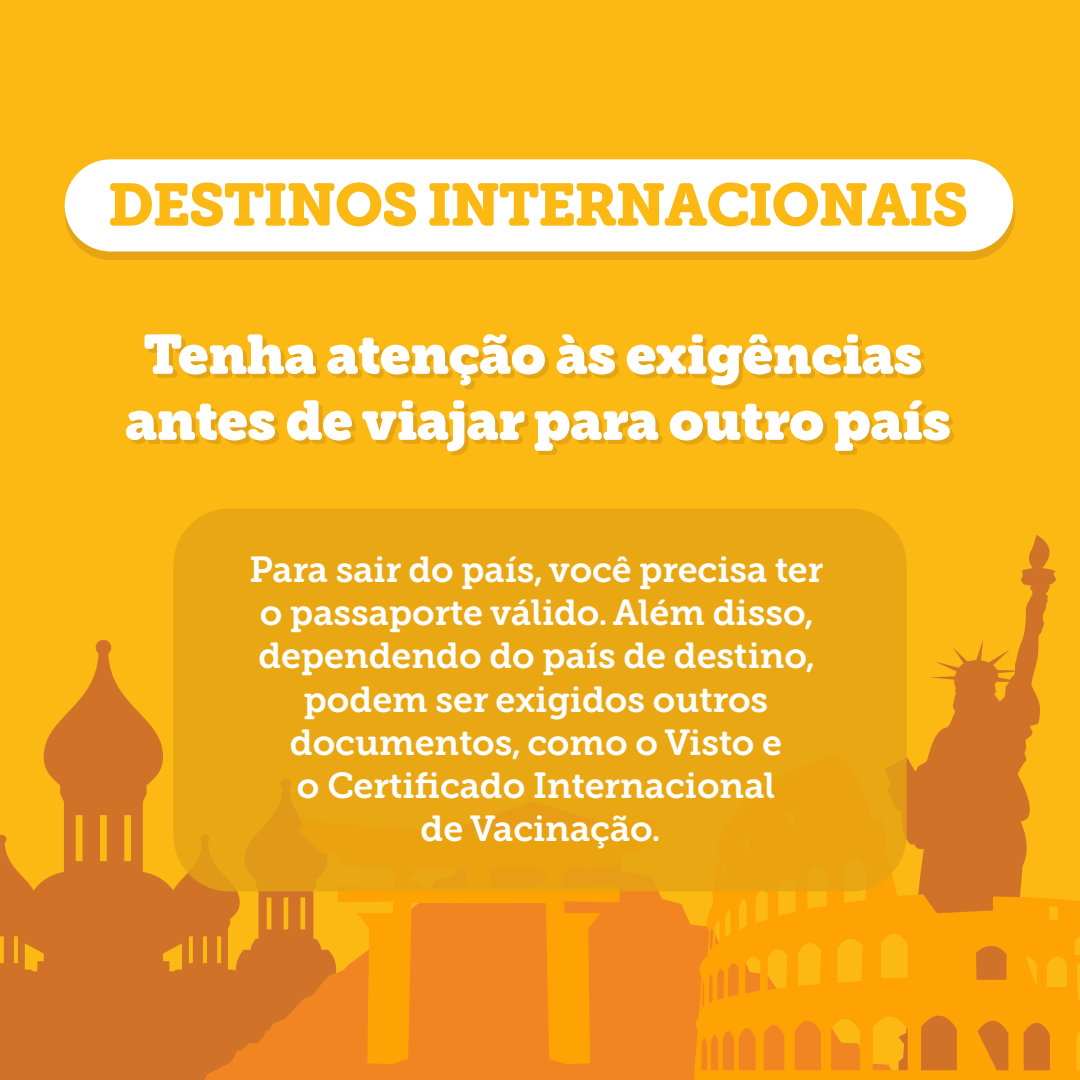
<style>
.page{position:relative;width:1080px;height:1080px;background:#fdb913}
.page>*{position:absolute;margin:0;border:0;box-sizing:border-box;transform-origin:0 0}
.t1{font:59.5px "Museo Slab Rounded 900";letter-spacing:-.02em;color:#fdb913}
.t2{font:55px/66px "Museo Slab Rounded";color:#fff;text-align:center}
.t3{font:36px/43.2px "Museo Slab Rounded 700";color:#fff;text-align:center}
</style>
<div class="page">
<svg style="left:0;top:640px;width:201px;height:440px;fill:#d07328"></svg>
<svg style="left:201px;top:884px;width:493px;height:196px;background:#e48222"></svg>
<svg style="left:298px;top:891px;width:362px;height:173px;background:#f48e18"></svg>
<svg style="left:929px;top:535px;width:127px;height:219px"></svg>
<svg style="left:694px;top:754px;width:386px;height:326px;fill:#fea203"></svg>
<div style="left:65px;top:168px;width:950px;height:92px;background:#e5a413;border-radius:46px"></div>
<div style="left:65px;top:159px;width:948px;height:93px;background:#fff;border-radius:46px"></div>
<div style="left:173px;top:509px;width:734px;height:382px;background:#e5a413;border-radius:56px"></div>
<h1 class="t1" style="left:108px;top:171px;width:862px">DESTINOS INTERNACIONAIS</h1>
<h2 class="t2" style="left:125px;top:322px;width:827px">Tenha atenção às exigências antes de viajar para outro país</h2>
<p class="t3" style="left:250px;top:548px;width:575px">Para sair do país, você precisa ter o passaporte válido. Além disso, dependendo do país de destino, podem ser exigidos outros documentos, como o Visto e<br>o Certificado Internacional<br>de Vacinação.</p>
</div>
